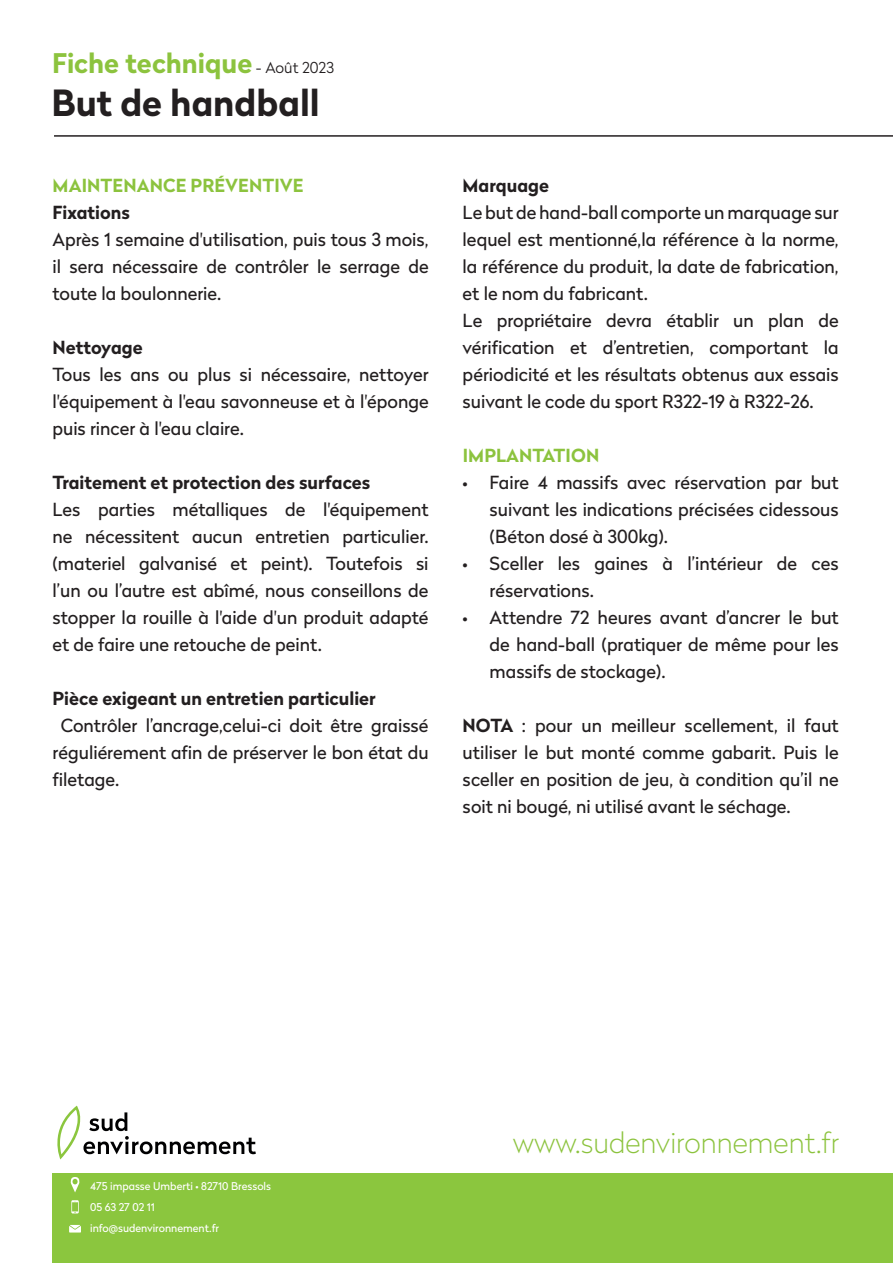
<style>
.page{position:relative;width:893px;height:1263px;background:#fff}
.page>*{position:absolute;margin:0;border:0;box-sizing:border-box;transform-origin:0 0}
.t1{font:700 36px "Radikal";color:#231f20}
.t2{font:100 28.5px "Radikal";color:#8cc33e}
.t3{font:700 27px "Radikal";color:#8cc33e}
.Texte_à_puce{font:18px/27px "Radikal";color:#231f20;text-align:justify}
.Texte_à_puce-2{font:700 18px "Radikal";color:#231f20}
.Texte_à_puce-3{font:700 18px "Radikal";letter-spacing:.005em;color:#8cc33e}
.t4{font:10.65px/20.5px "Radikal";color:#fff}
.s1{font-weight:300;font-size:15px;color:#231f20}
.s2{font-weight:700}
</style>
<div class="page">
<div style="left:53px;top:1172px;width:840px;height:91px;background:#8bc63e"></div>
<svg style="left:57px;top:1106px;width:199px;height:53px"></svg>
<svg style="left:70px;top:1177px;width:10px;height:15px"></svg>
<svg style="left:69px;top:1225px;width:12px;height:7px"></svg>
<svg style="left:71px;top:1200px;width:8px;height:13px"></svg>
<hr style="left:54px;top:135px;width:839px;height:2px;background:#231f20">
<p class="t3" style="left:52px;top:44px;width:284px">Fiche technique <span class="s1">- Août 2023</span></p>
<p class="t1" style="left:51px;top:77px;width:270px">But de handball</p>
<p class="Texte_à_puce-3" style="left:53px;top:173px;width:253px">MAINTENANCE PRÉVENTIVE</p>
<p class="Texte_à_puce-2" style="left:52px;top:200px;width:79px">Fixations</p>
<p class="Texte_à_puce" style="left:52px;top:225px;width:378px">Après 1 semaine d'utilisation, puis tous 3 mois, il sera nécessaire de contrôler le serrage de toute la boulonnerie.</p>
<p class="Texte_à_puce-2" style="left:52px;top:335px;width:92px">Nettoyage</p>
<p class="Texte_à_puce" style="left:52px;top:360px;width:378px">Tous les ans ou plus si nécessaire, nettoyer l'équipement à l'eau savonneuse et à l'éponge puis rincer à l'eau claire.</p>
<p class="Texte_à_puce-2" style="left:52px;top:470px;width:319px">Traitement et protection des surfaces</p>
<p class="Texte_à_puce" style="left:52px;top:495px;width:378px">Les parties métalliques de l'équipement ne nécessitent aucun entretien particulier. (materiel galvanisé et peint). Toutefois si l’un ou l’autre est abîmé, nous conseillons de stopper la rouille à l'aide d'un produit adapté et de faire une retouche de peint.</p>
<p class="Texte_à_puce-2" style="left:52px;top:686px;width:325px">Pièce exigeant un entretien particulier</p>
<p class="Texte_à_puce" style="left:52px;top:711px;width:378px;text-indent:8px">Contrôler l’ancrage,celui-ci doit être graissé réguliérement afin de préserver le bon état du filetage.</p>
<p class="Texte_à_puce-2" style="left:463px;top:173px;width:88px">Marquage</p>
<p class="Texte_à_puce" style="left:463px;top:198px;width:378px">Le but de hand-ball comporte un marquage sur lequel est mentionné,la référence à la norme, la référence du produit, la date de fabrication, et le nom du fabricant.</p>
<p class="Texte_à_puce" style="left:463px;top:306px;width:378px">Le propriétaire devra établir un plan de vérification et d’entretien, comportant la périodicité et les résultats obtenus aux essais suivant le code du sport R322-19 à R322-26.</p>
<p class="Texte_à_puce-3" style="left:463px;top:443px;width:138px">IMPLANTATION</p>
<p class="Texte_à_puce" style="left:490px;top:468px;width:351px;text-indent:-27px">• Faire 4 massifs avec réservation par but suivant les indications précisées cidessous (Béton dosé à 300kg).</p>
<p class="Texte_à_puce" style="left:490px;top:549px;width:351px;text-indent:-27px">• Sceller les gaines à l’intérieur de ces réservations.</p>
<p class="Texte_à_puce" style="left:490px;top:603px;width:351px;text-indent:-27px">• Attendre 72 heures avant d’ancrer le but de hand-ball (pratiquer de même pour les massifs de stockage).</p>
<p class="Texte_à_puce" style="left:463px;top:711px;width:378px"><span class="s2">NOTA</span> : pour un meilleur scellement, il faut utiliser le but monté comme gabarit. Puis le sceller en position de jeu, à condition qu’il ne soit ni bougé, ni utilisé avant le séchage.</p>
<p class="t4" style="left:90px;top:1175px;width:182px">475 impasse Umberti • 82710 Bressols<br>05 63 27 02 11</p>
<p class="t4" style="left:90px;top:1217px;width:130px">info@sudenvironnement.fr</p>
<h2 class="t2" style="left:513px;top:1123px;width:328px">www.sudenvironnement.fr</h2>
</div>
